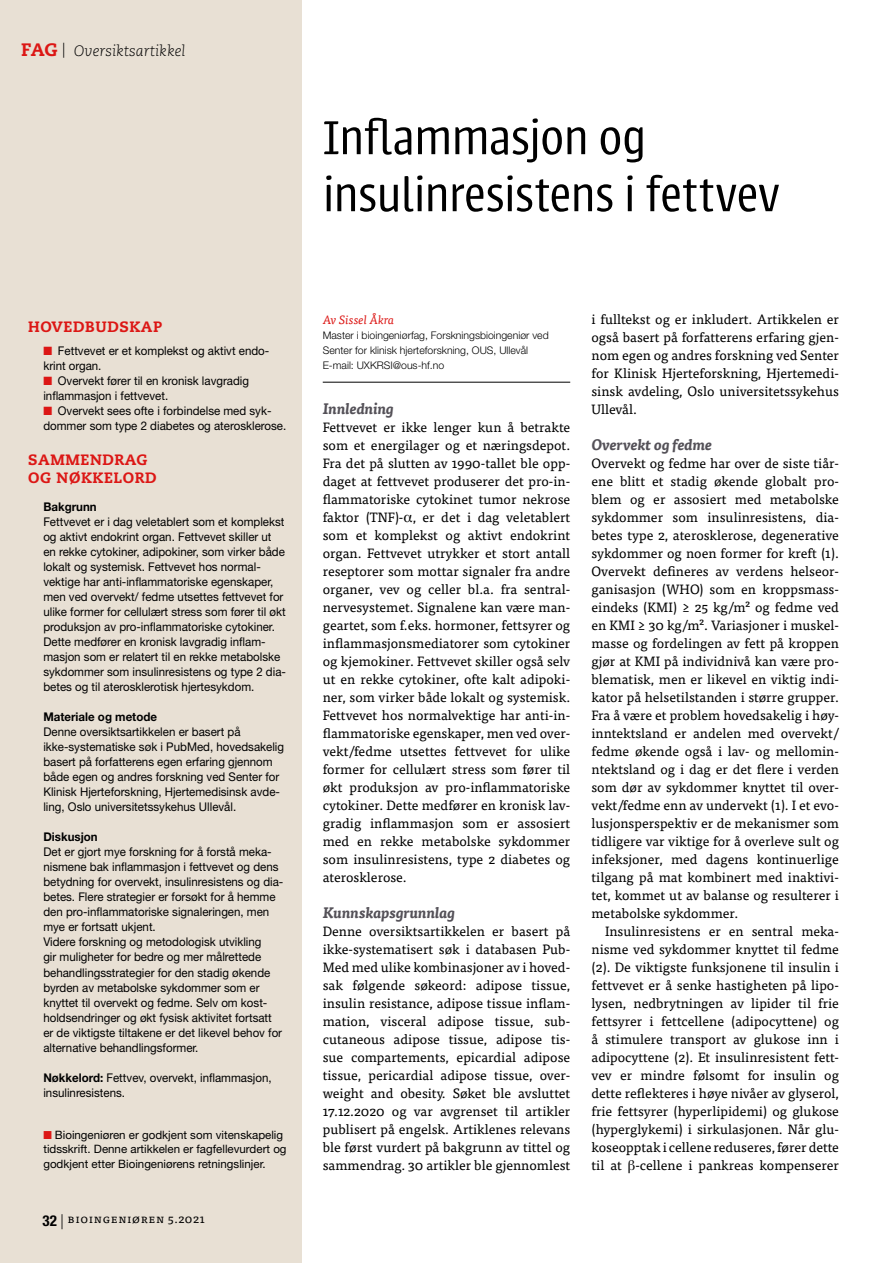
<style>
.page{position:relative;width:893px;height:1263px;background:#fff}
.page>*{position:absolute;margin:0;border:0;box-sizing:border-box;transform-origin:0 0}
.t1{font:300 52.5px/57px "Urbana";letter-spacing:-.015em;color:#000}
.t2{font:italic 700 15px "Tisa Pro";color:#545158}
.t3{font:800 15px/18px "Caecilia LT Std";letter-spacing:.04em;color:#dc1715}
.t4{font:italic 300 15px "Caecilia LT Std";color:#000}
.t5{font:13.5px/18px "Tisa Pro";color:#000;text-align:justify}
.t6{font:12px/15px "Helvetica Neue LT Pro";color:#000;scale:.96 1}
.t7{font:700 12px "Helvetica Neue LT Pro";color:#000;scale:.96 1}
.t8{font:12px "Tisa Pro";letter-spacing:.05em;color:#000}
.t9{font:italic 12px "Tisa Pro";color:#dc1715}
.t10{font:11.55px/14.5px "Helvetica Neue LT Pro";color:#000}
.t11{font:300 10.5px/15px "Helvetica Neue LT Pro";color:#000}
.s1{font-weight:800;font-style:normal;font-size:18px;color:#dc1715}
.s2{color:#dc1715}
.s3{font-weight:700}
.s4{font-family:"Helvetica Neue LT Pro";font-weight:700;font-stretch:condensed;font-size:15px}
.s5{font-family:"Helvetica Neue LT Pro";font-weight:300;font-size:15px}
.s6{font-family:"Times";font-size:15px}
.s7{font-family:"Times"}
</style>
<div class="page">
<div style="left:0;top:0;width:301px;height:1263px;background:#e8e0d4"></div>
<hr style="left:323px;top:382px;width:247px;height:1px;background:#000">
<p class="t4" style="left:21px;top:43px;width:166px"><span class="s1">FAG</span> | Oversiktsartikkel</p>
<h1 class="t1" style="left:323px;top:110px;width:458px">Inflammasjon og insulinresistens i fettvev</h1>
<p class="t3" style="left:28px;top:317px;width:136px">HOVEDBUDSKAP</p>
<p class="t6" style="left:43px;top:343px;width:237px"><span class="s2">■</span> Fettvevet er et komplekst og aktivt endo&shy;krint organ.</p>
<p class="t6" style="left:43px;top:373px;width:216px"><span class="s2">■</span> Overvekt fører til en kronisk lavgradig inflammasjon i fettvevet.</p>
<p class="t6" style="left:43px;top:403px;width:254px"><span class="s2">■</span> Overvekt sees ofte i forbindelse med syk&shy;dommer som type 2 diabetes og aterosklerose.</p>
<p class="t3" style="left:28px;top:451px;width:130px">SAMMENDRAG<br>OG NØKKELORD</p>
<p class="t7" style="left:43px;top:500px;width:57px">Bakgrunn</p>
<p class="t6" style="left:43px;top:514px;width:254px">Fettvevet er i dag veletablert som et komplekst og aktivt endokrint organ. Fettvevet skiller ut en rekke cytokiner, adipokiner, som virker både lokalt og systemisk. Fettvevet hos normal&shy;vektige har anti-inflammatoriske egenskaper, men ved overvekt/ fedme utsettes fettvevet for ulike former for cellulært stress som fører til økt produksjon av pro-inflammatoriske cytokiner.<br>Dette medfører en kronisk lavgradig inflam&shy;masjon som er relatert til en rekke metabolske sykdommer som insulinresistens og type 2 dia&shy;betes og til aterosklerotisk hjertesykdom.</p>
<p class="t7" style="left:43px;top:710px;width:120px">Materiale og metode</p>
<p class="t6" style="left:43px;top:724px;width:252px">Denne oversiktsartikkelen er basert på ikke-systematiske søk i PubMed, hovedsakelig basert på forfatterens egen erfaring gjennom både egen og andres forskning ved Senter for Klinisk Hjerteforskning, Hjertemedisinsk avde&shy;ling, Oslo universitetssykehus Ullevål.</p>
<p class="t7" style="left:43px;top:830px;width:58px">Diskusjon</p>
<p class="t6" style="left:43px;top:844px;width:252px">Det er gjort mye forskning for å forstå meka&shy;nismene bak inflammasjon i fettvevet og dens betydning for overvekt, insulinresistens og dia&shy;betes. Flere strategier er forsøkt for å hemme den pro-inflammatoriske signaleringen, men mye er fortsatt ukjent.<br>Videre forskning og metodologisk utvikling<br>gir muligheter for bedre og mer målrettede behandlingsstrategier for den stadig økende byrden av metabolske sykdommer som er knyttet til overvekt og fedme. Selv om kost&shy;holdsendringer og økt fysisk aktivitet fortsatt er de viktigste tiltakene er det likevel behov for alternative behandlingsformer.</p>
<p class="t6" style="left:43px;top:1069px;width:239px"><span class="s3">Nøkkelord:</span> Fettvev, overvekt, inflammasjon, insulinresistens.</p>
<p class="t10" style="left:43px;top:1127px;width:245px"><span class="s2">■</span> Bioingeniøren er godkjent som vitenskapelig tidsskrift. Denne artikkelen er fagfellevurdert og godkjent etter Bioingeniørens retningslinjer.</p>
<p class="t8" style="left:43px;top:1209px;width:164px"><span class="s4">32</span> <span class="s5">|</span> Bioingeniøren 5.2021</p>
<p class="t9" style="left:323px;top:311px;width:73px">Av Sissel Åkra</p>
<p class="t11" style="left:323px;top:328px;width:227px">Master i bioingeniørfag, Forskningsbioingeniør ved<br>Senter for klinisk hjerteforskning, OUS, Ullevål<br>E-mail: UXKRSI@ous-hf.no</p>
<p class="t2" style="left:323px;top:397px;width:73px">Innledning</p>
<p class="t5" style="left:323px;top:417px;width:249px">Fettvevet er ikke lenger kun å betrakte som et energilager og et næringsdepot.<br>Fra det på slutten av 1990-tallet ble opp&shy;daget at fettvevet produserer det pro-in&shy;flammatoriske cytokinet tumor nekrose faktor (TNF)-<span class="s6">α</span>, er det i dag veletablert som et komplekst og aktivt endokrint organ. Fettvevet utrykker et stort antall reseptorer som mottar signaler fra andre organer, vev og celler bl.a. fra sentral&shy;nervesystemet. Signalene kan være man&shy;geartet, som f.eks. hormoner, fettsyrer og inflammasjonsmediatorer som cytokiner og kjemokiner. Fettvevet skiller også selv ut en rekke cytokiner, ofte kalt adipoki&shy;ner, som virker både lokalt og systemisk.<br>Fettvevet hos normalvektige har anti-in&shy;flammatoriske egenskaper, men ved over&shy;vekt/fedme utsettes fettvevet for ulike former for cellulært stress som fører til økt produksjon av pro-inflammatoriske cytokiner. Dette medfører en kronisk lav&shy;gradig inflammasjon som er assosiert med en rekke metabolske sykdommer som insulinresistens, type 2 diabetes og aterosklerose.</p>
<p class="t2" style="left:323px;top:901px;width:134px">Kunnskapsgrunnlag</p>
<p class="t5" style="left:323px;top:921px;width:249px">Denne oversiktsartikkelen er basert på ikke-systematisert søk i databasen Pub-Med med ulike kombinasjoner av i hoved&shy;sak følgende søkeord: adipose tissue, insulin resistance, adipose tissue inflam&shy;mation, visceral adipose tissue, sub&shy;cutaneous adipose tissue, adipose tis&shy;sue compartements, epicardial adipose tissue, pericardial adipose tissue, over&shy;weight and obesity. Søket ble avsluttet 17.12.2020 og var avgrenset til artikler publisert på engelsk. Artiklenes relevans ble først vurdert på bakgrunn av tittel og sammendrag. 30 artikler ble gjennomlest</p>
<p class="t5" style="left:591px;top:309px;width:249px">i fulltekst og er inkludert. Artikkelen er også basert på forfatterens erfaring gjen&shy;nom egen og andres forskning ved Senter for Klinisk Hjerteforskning, Hjertemedi&shy;sinsk avdeling, Oslo universitetssykehus Ullevål.</p>
<p class="t2" style="left:591px;top:433px;width:122px">Overvekt og fedme</p>
<p class="t5" style="left:591px;top:453px;width:249px">Overvekt og fedme har over de siste tiår&shy;ene blitt et stadig økende globalt pro&shy;blem og er assosiert med metabolske sykdommer som insulinresistens, dia&shy;betes type 2, aterosklerose, degenerative sykdommer og noen former for kreft (1).<br>Overvekt defineres av verdens helseor&shy;ganisasjon (WHO) som en kroppsmass&shy;eindeks (KMI) ≥ 25 kg/m2 og fedme ved en KMI ≥ 30 kg/m2. Variasjoner i muskel&shy;masse og fordelingen av fett på kroppen gjør at KMI på individnivå kan være pro&shy;blematisk, men er likevel en viktig indi&shy;kator på helsetilstanden i større grupper.<br>Fra å være et problem hovedsakelig i høy&shy;inntektsland er andelen med overvekt/ fedme økende også i lav- og mellomin&shy;ntektsland og i dag er det flere i verden som dør av sykdommer knyttet til over&shy;vekt/fedme enn av undervekt (1). I et evo&shy;lusjonsperspektiv er de mekanismer som tidligere var viktige for å overleve sult og infeksjoner, med dagens kontinuerlige tilgang på mat kombinert med inaktivi&shy;tet, kommet ut av balanse og resulterer i metabolske sykdommer.</p>
<p class="t5" style="left:591px;top:921px;width:249px;text-indent:14px">Insulinresistens er en sentral meka&shy;nisme ved sykdommer knyttet til fedme (2). De viktigste funksjonene til insulin i fettvevet er å senke hastigheten på lipo&shy;lysen, nedbrytningen av lipider til frie fettsyrer i fettcellene (adipocyttene) og å stimulere transport av glukose inn i adipocyttene (2). Et insulinresistent fett&shy;vev er mindre følsomt for insulin og dette reflekteres i høye nivåer av glyserol, frie fettsyrer (hyperlipidemi) og glukose (hyperglykemi) i sirkulasjonen. Når glu&shy;koseopptak i cellene reduseres, fører dette til at <span class="s7">β</span>-cellene i pankreas kompenserer</p>
</div>
